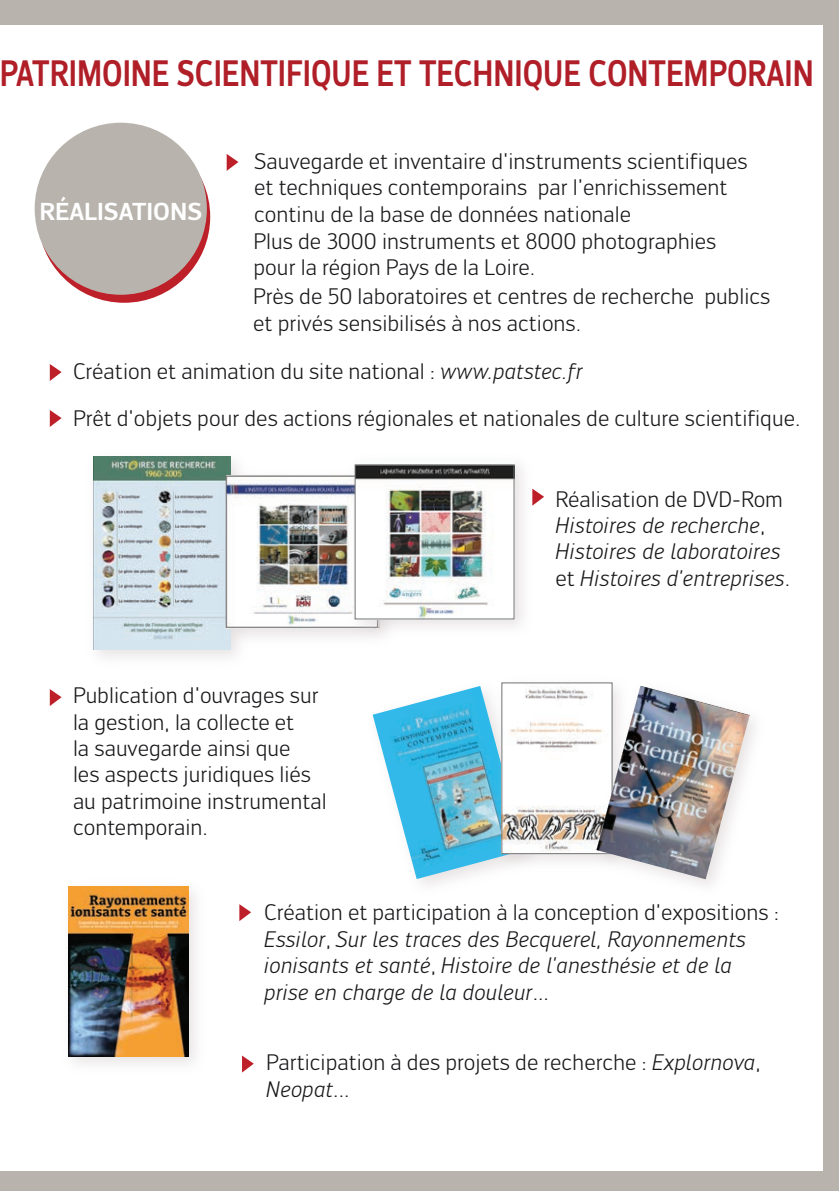
<style>
.page{position:relative;width:840px;height:1191px;background:#fff}
.page>*{position:absolute;margin:0;border:0;box-sizing:border-box;transform-origin:0 0}
.t1{font:700 36px "Engel New Sans PRO";color:#b01e28;scale:.81 1}
.t2{font:700 24px "Engel New Sans PRO";color:#fff}
.t3{font:22px/26.4px "Engel New Sans PRO";color:#181619}
.t4{font:italic 22px/26.4px "Engel New Sans PRO";color:#181619}
.s1{font-style:italic}
.s2{font-style:normal}
</style>
<div class="page">
<div style="left:0;top:1px;width:838px;height:1190px;background:#b8b4ad"></div>
<div style="left:0;top:25px;width:822px;height:1145px;background:#fff"></div>
<div style="left:38px;top:131px;width:172px;height:172px;background:#be2029;border-radius:50%"></div>
<div style="left:35px;top:123px;width:172px;height:172px;background:#b8b4ad;border-radius:50%"></div>
<img style="left:93px;top:456px;width:144px;height:202px">
<img style="left:93px;top:456px;width:137px;height:193px">
<svg style="left:226px;top:154px;width:12px;height:17px"></svg>
<svg style="left:50px;top:364px;width:12px;height:17px"></svg>
<svg style="left:50px;top:410px;width:12px;height:17px"></svg>
<svg style="left:536px;top:491px;width:8px;height:12px"></svg>
<svg style="left:50px;top:689px;width:12px;height:17px"></svg>
<svg style="left:239px;top:904px;width:12px;height:17px"></svg>
<svg style="left:242px;top:1055px;width:12px;height:17px"></svg>
<img style="left:372px;top:686px;width:118px;height:193px">
<img style="left:490px;top:700px;width:94px;height:169px">
<img style="left:503px;top:687px;width:81px;height:165px">
<div style="left:501px;top:682px;width:111px;height:172px;border:1px solid #707172"></div>
<img style="left:68px;top:886px;width:128px;height:178px">
<img style="left:68px;top:886px;width:120px;height:170px">
<img style="left:214px;top:464px;width:129px;height:187px">
<img style="left:226px;top:477px;width:117px;height:152px">
<div style="left:225px;top:475px;width:152px;height:152px;border:1px solid #707172"></div>
<img style="left:584px;top:682px;width:171px;height:203px">
<img style="left:596px;top:685px;width:153px;height:194px">
<img style="left:343px;top:464px;width:193px;height:173px">
<img style="left:356px;top:466px;width:156px;height:151px">
<div style="left:354px;top:464px;width:160px;height:155px;border:1px solid #707172"></div>
<h1 class="t1" style="left:-1px;top:51px;width:1006px">PATRIMOINE SCIENTIFIQUE ET TECHNIQUE CONTEMPORAIN</h1>
<p class="t2" style="left:39px;top:196px;width:164px">RÉALISATIONS</p>
<p class="t3" style="left:254px;top:148px;width:494px">Sauvegarde et inventaire d'instruments scientifiques et techniques contemporains par l'enrichissement continu de la base de données nationale</p>
<p class="t3" style="left:253px;top:228px;width:464px">Plus de 3000 instruments et 8000 photographies pour la région Pays de la Loire.</p>
<p class="t3" style="left:253px;top:283px;width:518px">Près de 50 laboratoires et centres de recherche publics et privés sensibilisés à nos actions.</p>
<p class="t3" style="left:73px;top:348px;width:728px;line-height:46.6px">Création et animation du site national : <span class="s1">www.patstec.fr<br></span>Prêt d'objets pour des actions régionales et nationales de culture scientifique.</p>
<p class="t3" style="left:73px;top:682px;width:255px">Publication d'ouvrages sur la gestion, la collecte et<br>la sauvegarde ainsi que<br>les aspects juridiques liés au patrimoine instrumental contemporain.</p>
<p class="t4" style="left:555px;top:486px;width:236px"><span class="s2">Réalisation de DVD-Rom<br></span>Histoires de recherche<span class="s2">,<br></span>Histoires de laboratoires <span class="s2">et</span> Histoires d'entreprises<span class="s2">.</span></p>
<p class="t4" style="left:264px;top:899px;width:516px"><span class="s2">Création et participation à la conception d'expositions :<br></span>Essilor<span class="s2">,</span> Sur les traces des Becquerel, Rayonnements ionisants et santé<span class="s2">,</span> Histoire de l'anesthésie et de la prise en charge de la douleur<span class="s2">...</span></p>
<p class="t3" style="left:266px;top:1049px;width:495px">Participation à des projets de recherche : <span class="s1">Explornova</span>,<br><span class="s1">Neopat</span>...</p>
</div>
